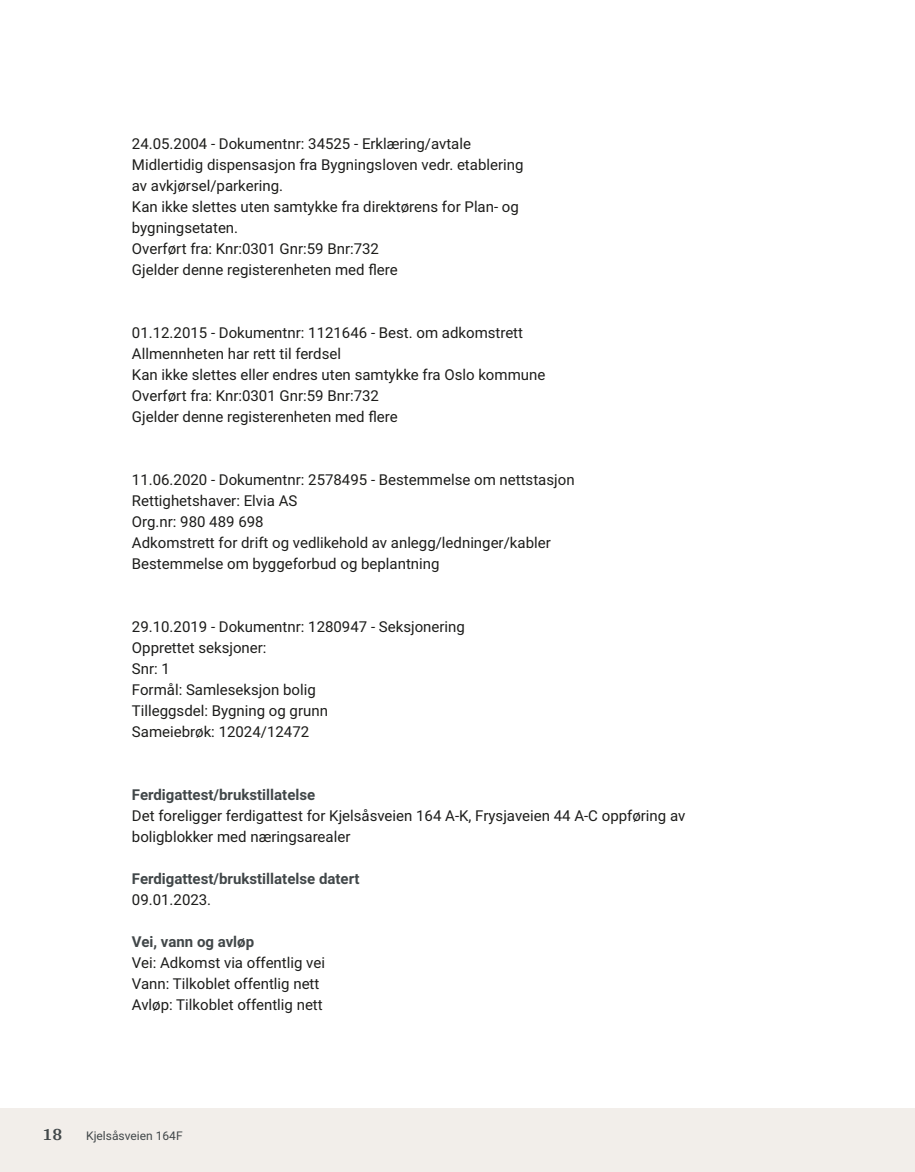
<style>
.page{position:relative;width:915px;height:1172px;background:#fff}
.page>*{position:absolute;margin:0;border:0;box-sizing:border-box;transform-origin:0 0}
.t1{font:700 18px "Arya";color:#414749}
.t2{font:15px/21px "Roboto Vitec";color:#1d1d1b}
.t3{font:700 15px "Roboto Vitec";color:#414749}
.t4{font:12px "Roboto Vitec";color:#414749}
</style>
<div class="page">
<div style="left:0;top:1108px;width:914px;height:64px;background:#f2eeea"></div>
<p class="t2" style="left:132px;top:132px;width:393px">24.05.2004 ‑ Dokumentnr: 34525 ‑ Erklæring/ avtale Midlertidig dispensasjon fra Bygningsloven vedr. etablering av avkjørsel/ parkering.<br>Kan ikke slettes uten samtykke fra direktørens for Plan‑ og bygningsetaten.<br>Overført fra: Knr:0301 Gnr:59 Bnr:732<br>Gjelder denne registerenheten med flere</p>
<p class="t2" style="left:132px;top:321px;width:415px">01.12.2015 ‑ Dokumentnr: 1121646 ‑ Best. om adkomstrett Allmennheten har rett til ferdsel<br>Kan ikke slettes eller endres uten samtykke fra Oslo kommune Overført fra: Knr:0301 Gnr:59 Bnr:732<br>Gjelder denne registerenheten med flere</p>
<p class="t2" style="left:132px;top:468px;width:444px">11.06.2020 ‑ Dokumentnr: 2578495 ‑ Bestemmelse om nettstasjon Rettighetshaver: Elvia AS<br>Org.nr: 980 489 698<br>Adkomstrett for drift og vedlikehold av anlegg/ ledninger/ kabler Bestemmelse om byggeforbud og beplantning</p>
<p class="t2" style="left:132px;top:615px;width:334px">29.10.2019 ‑ Dokumentnr: 1280947 ‑ Seksjonering<br>Opprettet seksjoner:<br>Snr: 1<br>Formål: Samleseksjon bolig<br>Tilleggsdel: Bygning og grunn<br>Sameiebrøk: 12024/ 12472</p>
<p class="t3" style="left:132px;top:784px;width:185px">Ferdigattest/ brukstillatelse</p>
<p class="t2" style="left:132px;top:804px;width:554px">Det foreligger ferdigattest for Kjelsåsveien 164 A‑K, Frysjaveien 44 A‑C oppføring av boligblokker med næringsarealer</p>
<p class="t3" style="left:132px;top:868px;width:229px">Ferdigattest/ brukstillatelse datert</p>
<p class="t2" style="left:132px;top:888px;width:81px">09.01.2023.</p>
<p class="t3" style="left:132px;top:931px;width:124px">Vei, vann og avløp</p>
<p class="t2" style="left:132px;top:951px;width:194px">Vei: Adkomst via offentlig vei<br>Vann: Tilkoblet offentlig nett<br>Avløp: Tilkoblet offentlig nett</p>
<p class="t1" style="left:43px;top:1123px;width:21px">18</p>
<p class="t4" style="left:86px;top:1127px;width:98px">Kjelsåsveien 164F</p>
</div>
